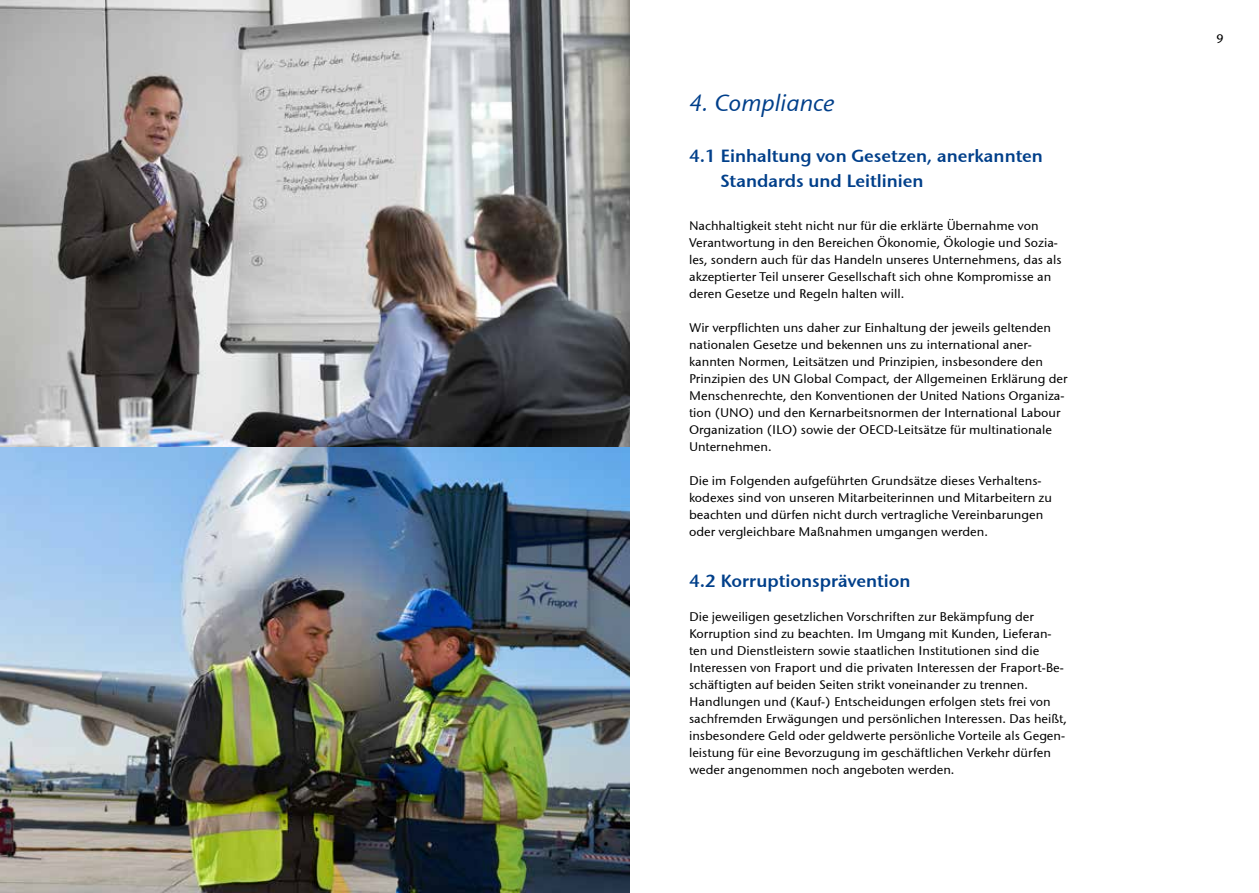
<style>
.page{position:relative;width:1259px;height:893px;background:#fff}
.page>*{position:absolute;margin:0;border:0;box-sizing:border-box;transform-origin:0 0}
.t1{font:italic 500 24px "Fraport Stone Sans";color:#003f8a}
.t2{font:600 18px/25.5px "Fraport Stone Sans";color:#003f8a}
.t3{font:500 12.75px/17px "Fraport Stone Sans";color:#000}
</style>
<div class="page">
<img style="left:0;top:446px;width:629px;height:447px">
<svg style="left:0;top:0;width:629px;height:446px;background:#979697"></svg>
<h1 class="t1" style="left:689px;top:88px;width:147px">4. Compliance</h1>
<h2 class="t2" style="left:720px;top:143px;width:324px;text-indent:-31px">4.1 Einhaltung von Gesetzen, anerkannten<br>Standards und Leitlinien</h2>
<p class="t3" style="left:689px;top:217px;width:374px">Nachhaltigkeit steht nicht nur für die erklärte Übernahme von Verantwortung in den Bereichen Ökonomie, Ökologie und Sozia&shy;les, sondern auch für das Handeln unseres Unternehmens, das als akzeptierter Teil unserer Gesellschaft sich ohne Kompromisse an deren Gesetze und Regeln halten will.</p>
<p class="t3" style="left:689px;top:319px;width:380px">Wir verpflichten uns daher zur Einhaltung der jeweils geltenden nationalen Gesetze und bekennen uns zu international aner&shy;kannten Normen, Leitsätzen und Prinzipien, insbesondere den Prinzipien des UN Global Compact, der Allgemeinen Erklärung der Menschenrechte, den Konventionen der United Nations Organiza&shy;tion (UNO) und den Kernarbeitsnormen der International Labour Organization (ILO) sowie der OECD-Leitsätze für multinationale Unternehmen.</p>
<p class="t3" style="left:689px;top:472px;width:364px">Die im Folgenden aufgeführten Grundsätze dieses Verhaltens&shy;kodexes sind von unseren Mitarbeiterinnen und Mitarbeitern zu beachten und dürfen nicht durch vertragliche Vereinbarungen oder vergleichbare Maßnahmen umgangen werden.</p>
<h2 class="t2" style="left:689px;top:568px;width:223px">4.2 Korruptionsprävention</h2>
<p class="t3" style="left:689px;top:608px;width:379px">Die jeweiligen gesetzlichen Vorschriften zur Bekämpfung der Korruption sind zu beachten. Im Umgang mit Kunden, Lieferan&shy;ten und Dienstleistern sowie staatlichen Institutionen sind die Interessen von Fraport und die privaten Interessen der Fraport-Be&shy;schäftigten auf beiden Seiten strikt voneinander zu trennen.<br>Handlungen und (Kauf-) Entscheidungen erfolgen stets frei von sachfremden Erwägungen und persönlichen Interessen. Das heißt, insbesondere Geld oder geldwerte persönliche Vorteile als Gegen&shy;leistung für eine Bevorzugung im geschäftlichen Verkehr dürfen weder angenommen noch angeboten werden.</p>
<p class="t3" style="left:1216px;top:30px;width:9px">9</p>
</div>
